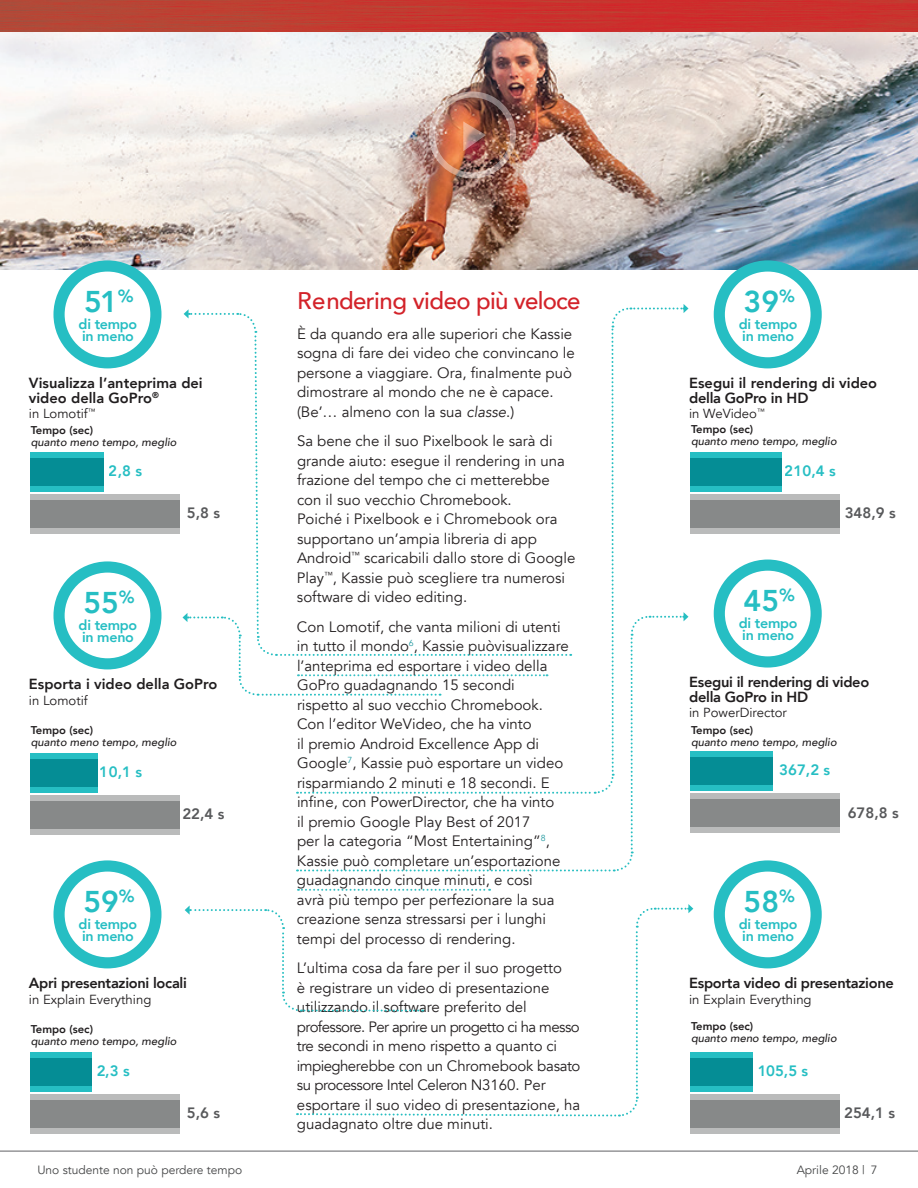
<style>
.page{position:relative;width:918px;height:1188px;background:#fff}
.page>*{position:absolute;margin:0;border:0;box-sizing:border-box;transform-origin:0 0}
.t1{font:800 30px "Avenir";color:#26bec3}
.t2{font:500 24px "Avenir";letter-spacing:-.02em;color:#d3232a}
.t3{font:15px/19.5px "Avenir";color:#231f20}
.t4{font:800 15px "Avenir";color:#26bec3}
.t5{font:800 15px "Avenir";color:#58595b}
.t6{font:800 14.7px/14.7px "Avenir";color:#201d1e}
.t7{font:800 14.7px/14.7px "Avenir";letter-spacing:-.02em;color:#201d1e}
.t8{font:800 14.25px/12.6px "Avenir";letter-spacing:-.02em;color:#26bec3}
.t9{font:13.2px "Avenir";color:#201d1e}
.t10{font:12px "Avenir";color:#454647}
.t11{font:italic 500 11.25px "Avenir";color:#201d1e}
.t12{font:800 11.25px "Avenir";color:#201d1e}
.s1{font-style:italic}
</style>
<div class="page">
<img style="left:0;top:0;width:918px;height:270px">
<svg style="left:298px;top:889px;width:192px;height:2px"></svg>
<div style="left:429px;top:92px;width:87px;height:86px;border:6px solid #fff;border-radius:50%"></div>
<svg style="left:463px;top:122px;width:23px;height:29px"></svg>
<div style="left:30px;top:801px;width:150px;height:33px;background:#babbbb"></div>
<svg style="left:30px;top:796px;width:150px;height:33px;background:#8e9090"></svg>
<div style="left:30px;top:759px;width:67px;height:33px;background:#26bec3"></div>
<svg style="left:30px;top:754px;width:67px;height:33px;background:#0a949b"></svg>
<div style="left:53px;top:561px;width:108px;height:108px;border:11px solid #26bec3;border-radius:50%"></div>
<div style="left:690px;top:500px;width:150px;height:33px;background:#babbbb"></div>
<svg style="left:690px;top:495px;width:150px;height:33px;background:#8e9090"></svg>
<div style="left:690px;top:458px;width:92px;height:33px;background:#26bec3"></div>
<svg style="left:690px;top:453px;width:92px;height:33px;background:#0a949b"></svg>
<div style="left:714px;top:260px;width:108px;height:108px;border:11px solid #26bec3;border-radius:50%"></div>
<div style="left:690px;top:799px;width:150px;height:33px;background:#babbbb"></div>
<svg style="left:690px;top:794px;width:150px;height:33px;background:#8e9090"></svg>
<div style="left:690px;top:757px;width:83px;height:33px;background:#26bec3"></div>
<svg style="left:690px;top:752px;width:83px;height:33px;background:#0a949b"></svg>
<div style="left:714px;top:560px;width:108px;height:108px;border:11px solid #26bec3;border-radius:50%"></div>
<svg style="left:183px;top:304px;width:505px;height:568px"></svg>
<div style="left:30px;top:1100px;width:150px;height:33px;background:#babbbb"></div>
<svg style="left:30px;top:1095px;width:150px;height:33px;background:#8e9090"></svg>
<div style="left:30px;top:1058px;width:61px;height:33px;background:#26bec3"></div>
<svg style="left:30px;top:1053px;width:61px;height:33px;background:#0a949b"></svg>
<div style="left:53px;top:860px;width:108px;height:108px;border:11px solid #26bec3;border-radius:50%"></div>
<div style="left:690px;top:1100px;width:150px;height:33px;background:#babbbb"></div>
<svg style="left:690px;top:1095px;width:150px;height:33px;background:#8e9090"></svg>
<div style="left:690px;top:1058px;width:63px;height:33px;background:#26bec3"></div>
<svg style="left:693px;top:1053px;width:60px;height:33px;background:#0a949b"></svg>
<div style="left:714px;top:860px;width:108px;height:108px;border:11px solid #26bec3;border-radius:50%"></div>
<svg style="left:185px;top:904px;width:508px;height:213px"></svg>
<div style="left:30px;top:500px;width:150px;height:33px;background:#babbbb"></div>
<svg style="left:30px;top:495px;width:150px;height:33px;background:#8e9090"></svg>
<div style="left:30px;top:458px;width:73px;height:33px;background:#26bec3"></div>
<svg style="left:30px;top:453px;width:73px;height:33px;background:#0a949b"></svg>
<div style="left:53px;top:260px;width:108px;height:108px;border:11px solid #26bec3;border-radius:50%"></div>
<hr style="left:0;top:1151px;width:918px;height:1px;background:#616164">
<h1 class="t1" style="left:84px;top:278px;width:51px">51<sup>%</sup></h1>
<p class="t8" style="left:79px;top:317px;width:60px">di tempo in meno</p>
<p class="t6" style="left:29px;top:375px;width:175px">Visualizza l’anteprima dei video della GoPro<sup>®</sup></p>
<p class="t9" style="left:29px;top:406px;width:68px">in Lomotif<sup>™</sup></p>
<p class="t12" style="left:31px;top:422px;width:64px">Tempo (sec)</p>
<p class="t11" style="left:31px;top:436px;width:147px">quanto meno tempo, meglio</p>
<p class="t4" style="left:109px;top:459px;width:35px">2,8 s</p>
<h1 class="t1" style="left:83px;top:579px;width:53px">55<sup>%</sup></h1>
<p class="t8" style="left:79px;top:618px;width:60px">di tempo in meno</p>
<p class="t5" style="left:187px;top:502px;width:35px">5,8 s</p>
<p class="t6" style="left:29px;top:677px;width:190px">Esporta i video della GoPro</p>
<p class="t9" style="left:29px;top:692px;width:60px">in Lomotif</p>
<p class="t12" style="left:31px;top:721px;width:64px">Tempo (sec)</p>
<p class="t11" style="left:31px;top:735px;width:147px">quanto meno tempo, meglio</p>
<p class="t4" style="left:100px;top:760px;width:44px">10,1 s</p>
<h1 class="t1" style="left:83px;top:878px;width:53px">59<sup>%</sup></h1>
<p class="t8" style="left:79px;top:917px;width:60px">di tempo in meno</p>
<p class="t5" style="left:182px;top:803px;width:44px">22,4 s</p>
<p class="t7" style="left:29px;top:975px;width:159px">Apri presentazioni locali</p>
<p class="t9" style="left:29px;top:991px;width:124px">in Explain Everything</p>
<p class="t12" style="left:31px;top:1020px;width:64px">Tempo (sec)</p>
<p class="t11" style="left:31px;top:1034px;width:147px">quanto meno tempo, meglio</p>
<p class="t4" style="left:96px;top:1059px;width:35px">2,3 s</p>
<p class="t5" style="left:187px;top:1102px;width:35px">5,6 s</p>
<h2 class="t2" style="left:297px;top:280px;width:285px">Rendering video più veloce</h2>
<p class="t3" style="left:297px;top:324px;width:279px">È da quando era alle superiori che Kassie sogna di fare dei video che convincano le persone a viaggiare. Ora, finalmente può dimostrare al mondo che ne è capace. (Be’… almeno con la sua <span class="s1">classe</span>.)</p>
<p class="t3" style="left:297px;top:432px;width:280px">Sa bene che il suo Pixelbook le sarà di grande aiuto: esegue il rendering in una frazione del tempo che ci metterebbe con il suo vecchio Chromebook.<br>Poiché i Pixelbook e i Chromebook ora supportano un’ampia libreria di app Android<sup>™</sup> scaricabili dallo store di Google Play<sup>™</sup>, Kassie può scegliere tra numerosi software di video editing.</p>
<p class="t3" style="left:297px;top:617px;width:273px">Con Lomotif, che vanta milioni di utenti in tutto il mondo<sup>6</sup>, Kassie puòvisualizzare l’anteprima ed esportare i video della GoPro guadagnando 15 secondi rispetto al suo vecchio Chromebook.<br>Con l’editor WeVideo, che ha vinto<br>il premio Android Excellence App di Google<sup>7</sup>, Kassie può esportare un video risparmiando 2 minuti e 18 secondi. E infine, con PowerDirector, che ha vinto<br>il premio Google Play Best of 2017<br>per la categoria “Most Entertaining”<sup>8</sup>, Kassie può completare un’esportazione guadagnando cinque minuti, e così<br>avrà più tempo per perfezionare la sua creazione senza stressarsi per i lunghi tempi del processo di rendering.</p>
<p class="t3" style="left:297px;top:959px;width:285px">L’ultima cosa da fare per il suo progetto<br>è registrare un video di presentazione utilizzando il software preferito del professore. Per aprire un progetto ci ha messo tre secondi in meno rispetto a quanto ci impiegherebbe con un Chromebook basato su processore Intel Celeron N3160. Per esportare il suo video di presentazione, ha guadagnato oltre due minuti.</p>
<h1 class="t1" style="left:744px;top:278px;width:53px">39<sup>%</sup></h1>
<p class="t8" style="left:739px;top:317px;width:60px">di tempo in meno</p>
<p class="t6" style="left:689px;top:375px;width:190px">Esegui il rendering di video della GoPro in HD</p>
<p class="t9" style="left:689px;top:406px;width:77px">in WeVideo<sup>™</sup></p>
<p class="t12" style="left:691px;top:420px;width:64px">Tempo (sec)</p>
<p class="t11" style="left:691px;top:434px;width:147px">quanto meno tempo, meglio</p>
<p class="t4" style="left:785px;top:459px;width:53px">210,4 s</p>
<p class="t5" style="left:845px;top:502px;width:53px">348,9 s</p>
<h1 class="t1" style="left:744px;top:578px;width:53px">45<sup>%</sup></h1>
<p class="t8" style="left:739px;top:617px;width:60px">di tempo in meno</p>
<p class="t7" style="left:689px;top:675px;width:182px">Esegui il rendering di video della GoPro in HD</p>
<p class="t9" style="left:689px;top:705px;width:99px">in PowerDirector</p>
<p class="t12" style="left:691px;top:721px;width:64px">Tempo (sec)</p>
<p class="t11" style="left:691px;top:735px;width:147px">quanto meno tempo, meglio</p>
<p class="t4" style="left:779px;top:758px;width:53px">367,2 s</p>
<p class="t5" style="left:848px;top:801px;width:53px">678,8 s</p>
<h1 class="t1" style="left:744px;top:878px;width:53px">58<sup>%</sup></h1>
<p class="t8" style="left:739px;top:917px;width:60px">di tempo in meno</p>
<p class="t7" style="left:689px;top:975px;width:206px">Esporta video di presentazione</p>
<p class="t9" style="left:689px;top:991px;width:124px">in Explain Everything</p>
<p class="t12" style="left:691px;top:1017px;width:64px">Tempo (sec)</p>
<p class="t11" style="left:691px;top:1031px;width:147px">quanto meno tempo, meglio</p>
<p class="t4" style="left:757px;top:1059px;width:53px">105,5 s</p>
<p class="t5" style="left:844px;top:1102px;width:53px">254,1 s</p>
<p class="t10" style="left:37px;top:1163px;width:206px">Uno studente non può perdere tempo</p>
<p class="t10" style="left:797px;top:1163px;width:82px">Aprile 2018 | 7</p>
</div>
